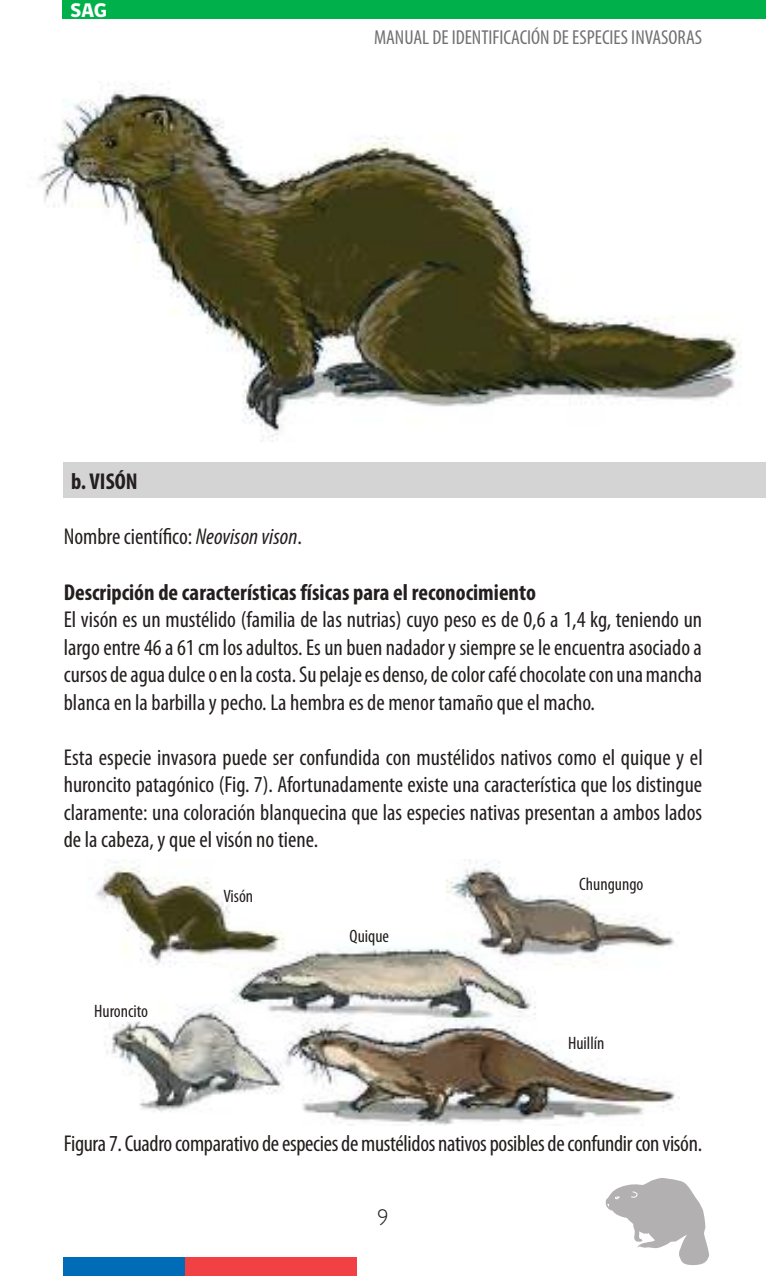
<style>
.page{position:relative;width:766px;height:1276px;background:#fff}
.page>*{position:absolute;margin:0;border:0;box-sizing:border-box;transform-origin:0 0}
.t1{font:condensed 22.95px/27.4px "Myriad Pro";color:#241f1f;text-align:justify}
.t2{font:700 condensed 22.95px "Myriad Pro";color:#241f1f}
.t3{font:300 22.5px "Gill Sans";color:#241f1f}
.t4{font:condensed 20.25px "Myriad Pro";color:#717072}
.t5{font:800 20.25px "gob CL";color:#fff}
.t6{font:condensed 18px "Myriad Pro";color:#241f1f}
.s1{font-style:italic}
</style>
<div class="page">
<svg style="left:605px;top:1178px;width:104px;height:87px"></svg>
<div style="left:62px;top:0;width:703px;height:19px;background:#00b14b"></div>
<div style="left:185px;top:1256px;width:172px;height:20px;background:#f24145"></div>
<div style="left:64px;top:1256px;width:121px;height:20px;background:#006cb8"></div>
<img style="left:38px;top:84px;width:703px;height:357px">
<div style="left:64px;top:463px;width:701px;height:35px;background:#d5d4d5"></div>
<img style="left:96px;top:859px;width:583px;height:266px">
<p class="t5" style="left:70px;top:-4px;width:38px">SAG</p>
<p class="t4" style="left:374px;top:25px;width:329px">MANUAL DE IDENTIFICACIÓN DE ESPECIES INVASORAS</p>
<p class="t2" style="left:71px;top:467px;width:68px">b. VISÓN</p>
<p class="t1" style="left:64px;top:523px;width:239px">Nombre científico: <span class="s1">Neovison vison</span>.</p>
<p class="t2" style="left:64px;top:577px;width:473px">Descripción de características físicas para el reconocimiento</p>
<p class="t1" style="left:64px;top:605px;width:639px">El visón es un mustélido (familia de las nutrias) cuyo peso es de 0,6 a 1,4 kg, teniendo un largo entre 46 a 61 cm los adultos. Es un buen nadador y siempre se le encuentra asociado a cursos de agua dulce o en la costa. Su pelaje es denso, de color café chocolate con una mancha blanca en la barbilla y pecho. La hembra es de menor tamaño que el macho.</p>
<p class="t1" style="left:64px;top:743px;width:640px">Esta especie invasora puede ser confundida con mustélidos nativos como el quique y el huroncito patagónico (Fig. 7). Afortunadamente existe una característica que los distingue claramente: una coloración blanquecina que las especies nativas presentan a ambos lados de la cabeza, y que el visón no tiene.</p>
<p class="t6" style="left:94px;top:1000px;width:55px">Huroncito</p>
<p class="t6" style="left:223px;top:885px;width:31px">Visón</p>
<p class="t6" style="left:349px;top:925px;width:41px">Quique</p>
<p class="t6" style="left:579px;top:873px;width:66px">Chungungo</p>
<p class="t6" style="left:568px;top:1032px;width:38px">Huillín</p>
<p class="t1" style="left:64px;top:1129px;width:639px">Figura 7. Cuadro comparativo de especies de mustélidos nativos posibles de confundir con visón.</p>
<p class="t3" style="left:377px;top:1204px;width:13px">9</p>
</div>
